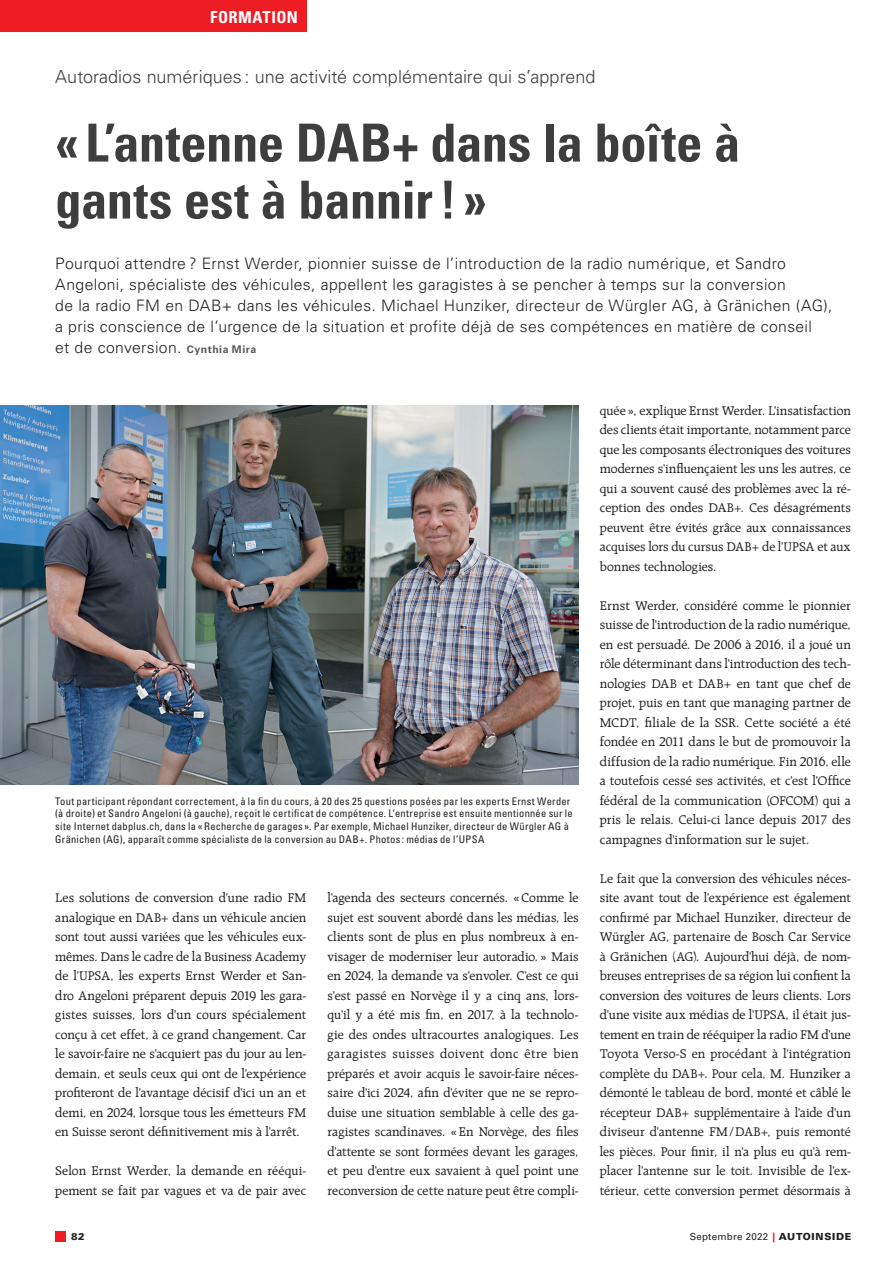
<style>
.page{position:relative;width:893px;height:1263px;background:#fff}
.page>*{position:absolute;margin:0;border:0;box-sizing:border-box;transform-origin:0 0}
.D41_Titel_35P{font:700 condensed 52.5px/57px "Univers LT Std";letter-spacing:-.01em;color:#3e3e3f}
.D40_Kopfzeile{font:300 18px "Univers LT Std";color:#3e3e3f}
.t1{font:700 condensed 16.5px "Univers LT Std";letter-spacing:.025em;color:#fff}
.D42_Lead{font:300 15.75px/21px "Univers LT Std";letter-spacing:.02em;color:#231f20}
.D51_Lauftext{font:13.5px/19.5px "Raleigh LT Std";letter-spacing:.005em;color:#231f20;text-align:justify}
.D61_Bildlegende_Grun{font:condensed 10.5px/12.6px "Univers LT Std";letter-spacing:.02em;color:#231f20}
.t2{font:9.75px "Univers LT Std";letter-spacing:.025em;color:#231f20}
.t3{font:900 9.75px "Univers LT Std";color:#231f20}
.s1{font-weight:700;font-size:10.5px;color:#57585a}
.s2{font-weight:900;color:#ee1d23}
.s3{font-weight:900}
</style>
<div class="page">
<div style="left:0;top:0;width:306px;height:32px;background:#ee1d23"></div>
<img style="left:0;top:405px;width:579px;height:380px">
<div style="left:55px;top:1231px;width:11px;height:11px;background:#ee1d23"></div>
<p class="t1" style="left:210px;top:7px;width:89px">FORMATION</p>
<p class="D40_Kopfzeile" style="left:55px;top:66px;width:542px">Autoradios numériques : une activité complémentaire qui s’apprend</p>
<p class="D41_Titel_35P" style="left:55px;top:114px;width:686px">« L’antenne DAB+ dans la boîte à gants est à bannir! »</p>
<p class="D42_Lead" style="left:55px;top:253px;width:779px">Pourquoi attendre ? Ernst Werder, pionnier suisse de l’introduction de la radio numérique, et Sandro Angeloni, spécialiste des véhicules, appellent les garagistes à se pencher à temps sur la conversion<br>de la radio FM en DAB+ dans les véhicules. Michael Hunziker, directeur de Würgler AG, à Gränichen (AG), a pris conscience de l’urgence de la situation et profite déjà de ses compétences en matière de conseil<br>et de conversion. <span class="s1">Cynthia Mira</span></p>
<p class="D61_Bildlegende_Grun" style="left:55px;top:795px;width:519px">Tout participant répondant correctement, à la fin du cours, à 20 des 25 questions posées par les experts Ernst Werder (à droite) et Sandro Angeloni (à gauche), reçoit le certificat de compétence. L’entreprise est ensuite mentionnée sur le site Internet dabplus.ch, dans la «Recherche de garages». Par exemple, Michael Hunziker, directeur de Würgler AG à Gränichen (AG), apparaît comme spécialiste de la conversion au DAB+. Photos: médias de l’UPSA</p>
<p class="D51_Lauftext" style="left:55px;top:888px;width:253px">Les solutions de conversion d’une radio FM analogique en DAB+ dans un véhicule ancien sont tout aussi variées que les véhicules eux&shy;mêmes. Dans le cadre de la Business Academy de l’UPSA, les experts Ernst Werder et San&shy;dro Angeloni préparent depuis 2019 les gara&shy;gistes suisses, lors d’un cours spécialement conçu à cet effet, à ce grand changement. Car le savoir-faire ne s’acquiert pas du jour au len&shy;demain, et seuls ceux qui ont de l’expérience profiteront de l’avantage décisif d’ici un an et demi, en 2024, lorsque tous les émetteurs FM en Suisse seront définitivement mis à l’arrêt.</p>
<p class="D51_Lauftext" style="left:55px;top:1161px;width:253px">Selon Ernst Werder, la demande en rééqui&shy;pement se fait par vagues et va de pair avec</p>
<p class="D51_Lauftext" style="left:328px;top:888px;width:253px">l’agenda des secteurs concernés. «Comme le sujet est souvent abordé dans les médias, les clients sont de plus en plus nombreux à en&shy;visager de moderniser leur autoradio. » Mais en 2024, la demande va s’envoler. C’est ce qui s’est passé en Norvège il y a cinq ans, lors&shy;qu’il y a été mis fin, en 2017, à la technolo&shy;gie des ondes ultracourtes analogiques. Les garagistes suisses doivent donc être bien préparés et avoir acquis le savoir-faire néces&shy;saire d’ici 2024, afin d’éviter que ne se repro&shy;duise une situation semblable à celle des ga&shy;ragistes scandinaves. «En Norvège, des files d’attente se sont formées devant les garages, et peu d’entre eux savaient à quel point une reconversion de cette nature peut être compli-</p>
<p class="D51_Lauftext" style="left:600px;top:401px;width:253px">quée », explique Ernst Werder. L’insatisfaction des clients était importante, notamment parce que les composants électroniques des voitures modernes s’influençaient les uns les autres, ce qui a souvent causé des problèmes avec la ré&shy;ception des ondes DAB+. Ces désagréments peuvent être évités grâce aux connaissances acquises lors du cursus DAB+ de l’UPSA et aux bonnes technologies.</p>
<p class="D51_Lauftext" style="left:600px;top:596px;width:253px">Ernst Werder, considéré comme le pionnier suisse de l’introduction de la radio numérique, en est persuadé. De 2006 à 2016, il a joué un rôle déterminant dans l’introduction des tech&shy;nologies DAB et DAB+ en tant que chef de projet, puis en tant que managing partner de MCDT, filiale de la SSR. Cette société a été fondée en 2011 dans le but de promouvoir la diffusion de la radio numérique. Fin 2016, elle a toutefois cessé ses activités, et c’est l’Office fédéral de la communication (OFCOM) qui a pris le relais. Celui-ci lance depuis 2017 des campagnes d’information sur le sujet.</p>
<p class="D51_Lauftext" style="left:600px;top:869px;width:253px">Le fait que la conversion des véhicules néces&shy;site avant tout de l’expérience est également confirmé par Michael Hunziker, directeur de Würgler AG, partenaire de Bosch Car Service à Gränichen (AG). Aujourd’hui déjà, de nom&shy;breuses entreprises de sa région lui confient la conversion des voitures de leurs clients. Lors d’une visite aux médias de l’UPSA, il était jus&shy;tement en train de rééquiper la radio FM d’une Toyota Verso-S en procédant à l’intégration complète du DAB+. Pour cela, M. Hunziker a démonté le tableau de bord, monté et câblé le récepteur DAB+ supplémentaire à l’aide d’un diviseur d’antenne FM/DAB+, puis remonté les pièces. Pour finir, il n’a plus eu qu’à rem&shy;placer l’antenne sur le toit. Invisible de l’ex&shy;térieur, cette conversion permet désormais à</p>
<p class="t3" style="left:71px;top:1231px;width:15px">82</p>
<p class="t2" style="left:690px;top:1231px;width:163px">Septembre 2022 <span class="s2">|</span> <span class="s3">AUTOINSIDE</span></p>
</div>
